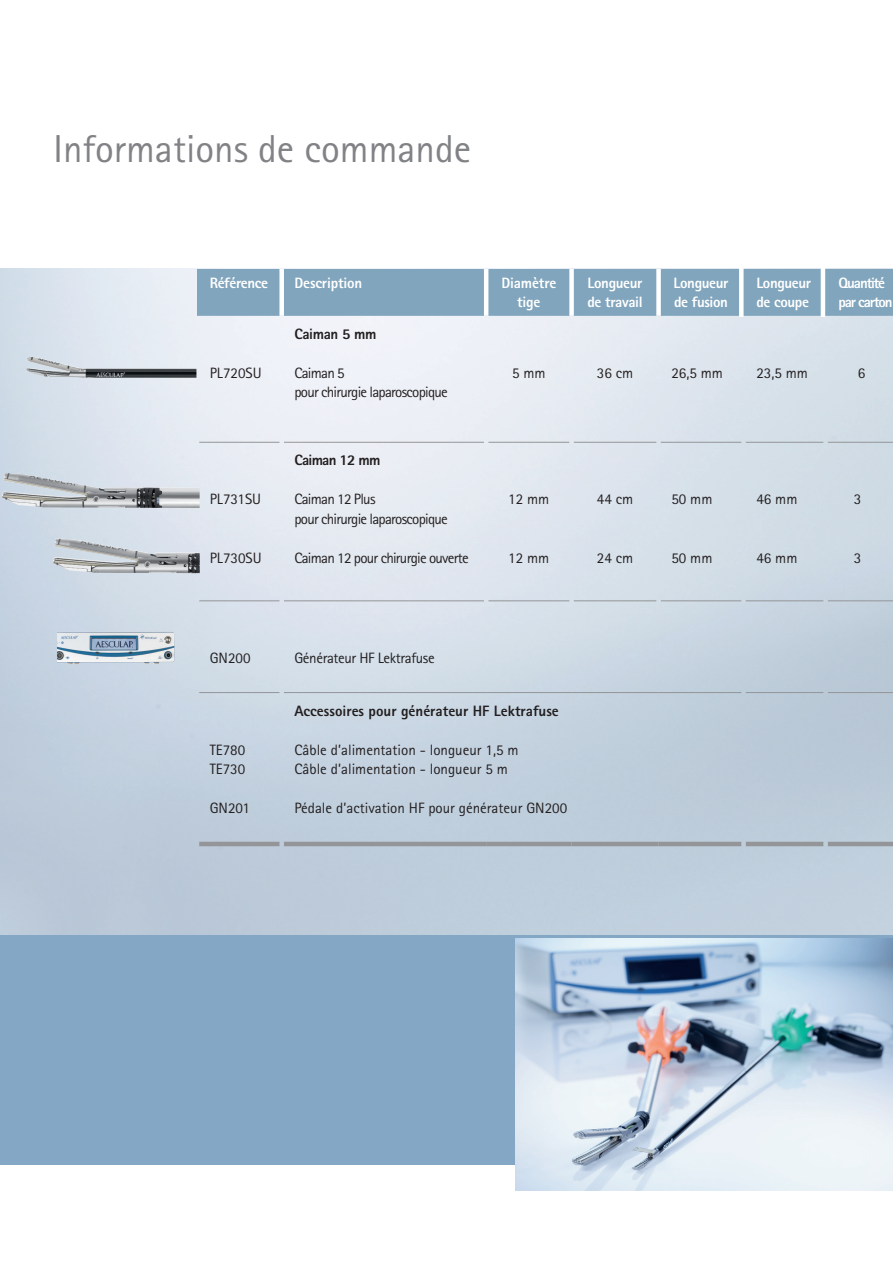
<style>
.page{position:relative;width:893px;height:1263px;background:#fff}
.page>*{position:absolute;margin:0;border:0;box-sizing:border-box;transform-origin:0 0}
._01_Variable_cover_h{font:39px "Rotis Sans Serif Pro";color:#808285}
._20_Table_content__t{font:15px "Rotis Sans Serif Pro";color:#231f20}
._20_Table_content__t-2{font:15px/19.5px "Rotis Sans Serif Pro";letter-spacing:-.05em;color:#231f20}
._19_Table_header{font:800 15px/19.5px "Rotis Sans Serif Pro";letter-spacing:-.025em;color:#fff}
._20_Table_content__t-3{font:800 15px "Rotis Sans Serif Pro";color:#231f20}
._20_Table_content__t-4{font:15px "Rotis Sans Serif Pro";letter-spacing:-.025em;color:#231f20}
._19_Table_header-2{font:800 15px/19.5px "Rotis Sans Serif Pro";letter-spacing:-.075em;color:#fff}
._20_Table_content__t-5{font:800 15px "Rotis Sans Serif Pro";letter-spacing:-.05em;color:#231f20}
._20_Table_content__t-6{font:800 15px "Rotis Sans Serif Pro";letter-spacing:-.025em;color:#231f20}
</style>
<div class="page">
<div style="left:0;top:935px;width:893px;height:230px;background:#85a7c6"></div>
<div style="left:197px;top:269px;width:696px;height:47px;background:#81a5bd"></div>
<hr style="left:484px;top:269px;width:4px;height:47px;background:#fff">
<div style="left:569px;top:269px;width:5px;height:47px;background:#fff"></div>
<div style="left:279px;top:269px;width:5px;height:47px;background:#fff"></div>
<div style="left:656px;top:269px;width:5px;height:47px;background:#fff"></div>
<hr style="left:199px;top:442px;width:80px;height:1px;background:#939598">
<hr style="left:284px;top:442px;width:200px;height:1px;background:#939598">
<hr style="left:488px;top:442px;width:81px;height:1px;background:#939598">
<hr style="left:574px;top:442px;width:82px;height:1px;background:#939598">
<hr style="left:661px;top:442px;width:80px;height:1px;background:#939598">
<hr style="left:746px;top:442px;width:77px;height:1px;background:#939598">
<hr style="left:828px;top:442px;width:65px;height:1px;background:#939598">
<hr style="left:199px;top:600px;width:80px;height:1px;background:#939598">
<hr style="left:284px;top:600px;width:200px;height:1px;background:#939598">
<hr style="left:488px;top:600px;width:81px;height:1px;background:#939598">
<hr style="left:574px;top:600px;width:82px;height:1px;background:#939598">
<hr style="left:661px;top:600px;width:80px;height:1px;background:#939598">
<hr style="left:746px;top:600px;width:77px;height:1px;background:#939598">
<hr style="left:828px;top:600px;width:65px;height:1px;background:#939598">
<hr style="left:199px;top:692px;width:80px;height:1px;background:#939598">
<hr style="left:284px;top:692px;width:202px;height:1px;background:#939598">
<hr style="left:486px;top:692px;width:86px;height:1px;background:#939598">
<hr style="left:572px;top:692px;width:87px;height:1px;background:#939598">
<hr style="left:659px;top:692px;width:82px;height:1px;background:#939598">
<hr style="left:746px;top:692px;width:77px;height:1px;background:#939598">
<hr style="left:828px;top:692px;width:65px;height:1px;background:#939598">
<hr style="left:199px;top:842px;width:80px;height:4px;background:#939598">
<hr style="left:284px;top:842px;width:202px;height:4px;background:#939598">
<hr style="left:486px;top:842px;width:86px;height:4px;background:#939598">
<hr style="left:572px;top:842px;width:87px;height:4px;background:#939598">
<hr style="left:659px;top:842px;width:82px;height:4px;background:#939598">
<hr style="left:746px;top:842px;width:77px;height:4px;background:#939598">
<hr style="left:828px;top:842px;width:65px;height:4px;background:#939598">
<img style="left:26px;top:357px;width:170px;height:21px">
<img style="left:53px;top:538px;width:147px;height:35px">
<img style="left:2px;top:473px;width:198px;height:35px">
<img style="left:57px;top:632px;width:117px;height:32px">
<img style="left:515px;top:939px;width:378px;height:252px">
<div style="left:739px;top:257px;width:5px;height:60px;background:#fff"></div>
<hr style="left:821px;top:257px;width:4px;height:60px;background:#fff">
<p class="_01_Variable_cover_h" style="left:53px;top:126px;width:420px">Informations de commande</p>
<p class="_19_Table_header" style="left:210px;top:273px;width:60px">Référence</p>
<p class="_19_Table_header" style="left:294px;top:273px;width:69px">Description</p>
<p class="_19_Table_header" style="left:501px;top:273px;width:57px;text-align:center">Diamètre tige</p>
<p class="_19_Table_header" style="left:587px;top:273px;width:57px">Longueur de travail</p>
<p class="_19_Table_header" style="left:674px;top:273px;width:56px">Longueur de fusion</p>
<p class="_19_Table_header" style="left:756px;top:273px;width:56px">Longueur</p>
<p class="_19_Table_header" style="left:756px;top:292px;width:54px">de coupe</p>
<p class="_19_Table_header-2" style="left:838px;top:273px;width:56px">Quantité par carton</p>
<p class="_20_Table_content__t" style="left:210px;top:364px;width:53px">PL720SU</p>
<p class="_20_Table_content__t" style="left:210px;top:490px;width:53px">PL731SU</p>
<p class="_20_Table_content__t" style="left:210px;top:549px;width:53px">PL730SU</p>
<p class="_20_Table_content__t-6" style="left:294px;top:324px;width:84px">Caiman 5 mm</p>
<p class="_20_Table_content__t" style="left:294px;top:364px;width:52px">Caiman 5</p>
<p class="_20_Table_content__t-2" style="left:294px;top:382px;width:155px">pour chirurgie laparoscopique</p>
<p class="_20_Table_content__t-5" style="left:294px;top:451px;width:87px">Caiman 12 mm</p>
<p class="_20_Table_content__t-2" style="left:294px;top:490px;width:155px">Caiman 12 Plus<br>pour chirurgie laparoscopique</p>
<p class="_20_Table_content__t-2" style="left:294px;top:548px;width:176px">Caiman 12 pour chirurgie ouverte</p>
<p class="_20_Table_content__t" style="left:210px;top:649px;width:42px">GN200</p>
<p class="_20_Table_content__t-4" style="left:294px;top:649px;width:142px">Générateur HF Lektrafuse</p>
<p class="_20_Table_content__t" style="left:512px;top:364px;width:35px">5 mm</p>
<p class="_20_Table_content__t" style="left:597px;top:364px;width:38px">36 cm</p>
<p class="_20_Table_content__t" style="left:671px;top:364px;width:53px">26,5 mm</p>
<p class="_20_Table_content__t" style="left:756px;top:364px;width:53px">23,5 mm</p>
<p class="_20_Table_content__t" style="left:858px;top:364px;width:9px">6</p>
<p class="_20_Table_content__t" style="left:508px;top:490px;width:43px">12 mm</p>
<p class="_20_Table_content__t" style="left:508px;top:549px;width:43px">12 mm</p>
<p class="_20_Table_content__t" style="left:597px;top:490px;width:38px">44 cm</p>
<p class="_20_Table_content__t" style="left:597px;top:549px;width:38px">24 cm</p>
<p class="_20_Table_content__t" style="left:671px;top:490px;width:43px">50 mm</p>
<p class="_20_Table_content__t" style="left:671px;top:549px;width:43px">50 mm</p>
<p class="_20_Table_content__t" style="left:756px;top:490px;width:43px">46 mm</p>
<p class="_20_Table_content__t" style="left:756px;top:549px;width:43px">46 mm</p>
<p class="_20_Table_content__t" style="left:854px;top:490px;width:9px">3</p>
<p class="_20_Table_content__t" style="left:854px;top:549px;width:9px">3</p>
<p class="_20_Table_content__t" style="left:210px;top:741px;width:37px">TE780</p>
<p class="_20_Table_content__t" style="left:210px;top:760px;width:37px">TE730</p>
<p class="_20_Table_content__t" style="left:210px;top:799px;width:42px">GN201</p>
<p class="_20_Table_content__t-3" style="left:294px;top:701px;width:266px">Accessoires pour générateur HF Lektrafuse</p>
<p class="_20_Table_content__t" style="left:294px;top:741px;width:226px">Câble d’alimentation - longueur 1,5 m</p>
<p class="_20_Table_content__t" style="left:294px;top:760px;width:215px">Câble d’alimentation - longueur 5 m</p>
<p class="_20_Table_content__t" style="left:294px;top:799px;width:274px">Pédale d’activation HF pour générateur GN200</p>
</div>
